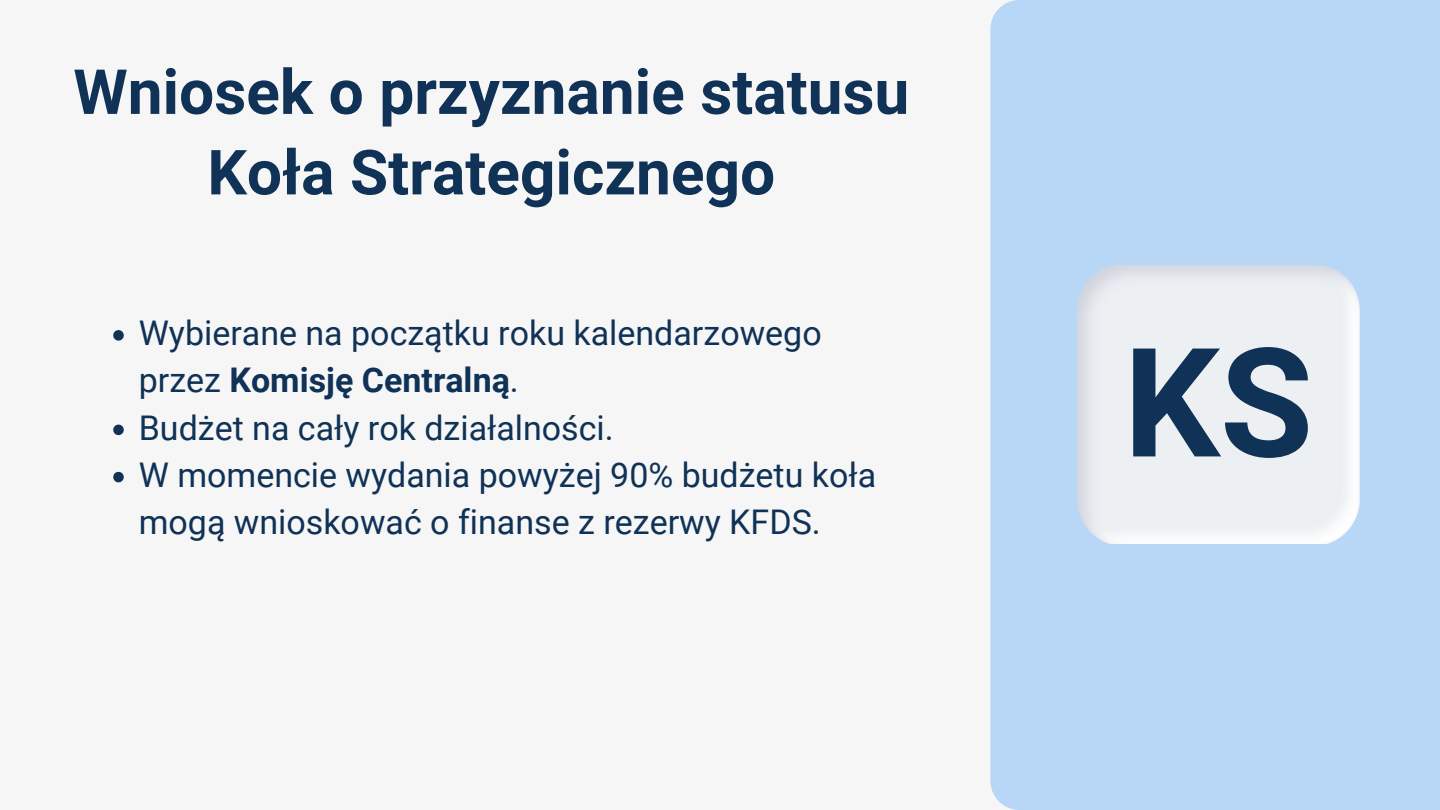
<style>
.page{position:relative;width:1440px;height:810px;background:#f6f6f6}
.page>*{position:absolute;margin:0;border:0;box-sizing:border-box;transform-origin:0 0}
.t1{font:700 151.8px "Roboto";color:#0f3256}
.t2{font:700 62.2px/80.5px "Roboto";color:#0f3256;text-align:center}
.t3{font:34px/47.2px "Roboto";color:#0f3256}
.s1{font-weight:700}
</style>
<div class="page">
<div style="left:990px;top:0;width:450px;height:810px;background:#b8d6f6"></div>
<img style="left:1078px;top:266px;width:281px;height:278px">
<svg style="left:113px;top:330px;width:11px;height:11px"></svg>
<svg style="left:113px;top:425px;width:11px;height:10px"></svg>
<svg style="left:113px;top:472px;width:11px;height:10px"></svg>
<h2 class="t2" style="left:73px;top:52px;width:837px">Wniosek o przyznanie statusu<br>Koła Strategicznego</h2>
<p class="t3" style="left:139px;top:310px;width:739px">Wybierane na początku roku kalendarzowego przez <span class="s1">Komisję Centralną</span>.<br>Budżet na cały rok działalności.<br>W momencie wydania powyżej 90% budżetu koła mogą wnioskować o finanse z rezerwy KFDS.</p>
<h1 class="t1" style="left:1124px;top:316px;width:191px">KS</h1>
</div>
